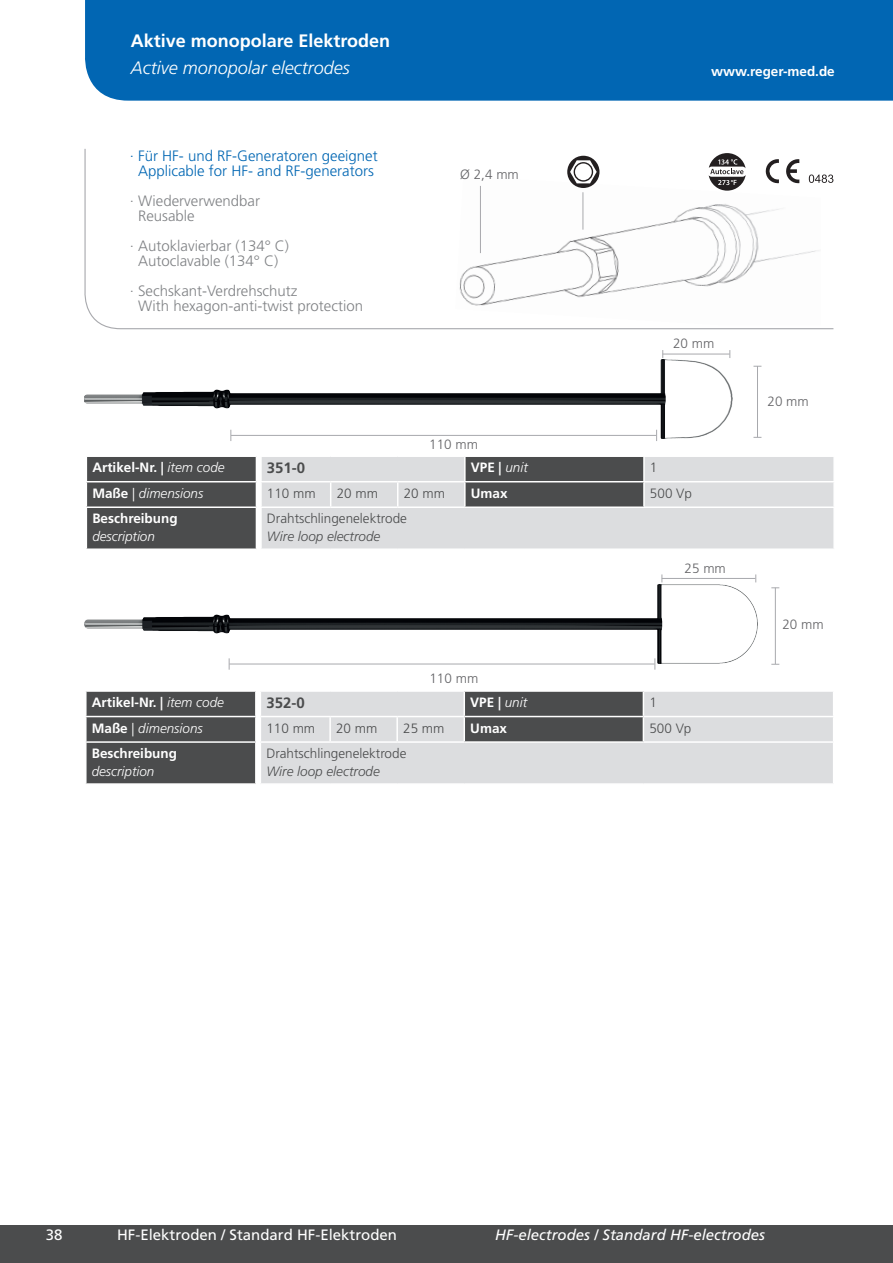
<style>
.page{position:relative;width:893px;height:1263px;background:#fff}
.page>*{position:absolute;margin:0;border:0;box-sizing:border-box;transform-origin:0 0}
.t1{font:700 18px "Frutiger LT Std";color:#fff}
.t2{font:italic 300 18px "Frutiger LT Std";color:#fff}
.t3{font:300 15px/15px "Frutiger LT Std";color:#808285}
.t4{font:300 15px/15px "Frutiger LT Std";color:#0166b3;text-align:center}
.t5{font:15px "Frutiger LT Std";color:#fff}
.t6{font:italic 15px "Frutiger LT Std";color:#fff}
.Artikelnummer{font:700 15px "Frutiger LT Std";color:#4b4c4d}
.Tabelle_E_weiß{font:700 13.5px "Frutiger LT Std";color:#fff}
.Tabelle_text_grau{font:300 13.5px "Frutiger LT Std";color:#4b4c4d}
.Tabelle_E_weiß-2{font:italic 300 13.5px "Frutiger LT Std";letter-spacing:-.005em;color:#fff}
.Tabelle_text_grau-2{font:italic 300 13.5px "Frutiger LT Std";color:#4b4c4d}
.Bemaßung{font:300 13.5px "Frutiger LT Std";color:#636366}
.s1{font-weight:300;font-style:italic}
.s2{font-weight:700;font-style:normal}
.s3{font-style:normal}
</style>
<div class="page">
<div style="left:85px;top:0;width:808px;height:101px;background:#0166b3"></div>
<svg style="left:84px;top:149px;width:750px;height:181px"></svg>
<img style="left:455px;top:178px;width:366px;height:147px">
<svg style="left:709px;top:153px;width:37px;height:38px"></svg>
<svg style="left:809px;top:174px;width:24px;height:9px"></svg>
<svg style="left:765px;top:159px;width:14px;height:25px"></svg>
<svg style="left:785px;top:159px;width:14px;height:25px"></svg>
<svg style="left:567px;top:156px;width:32px;height:32px"></svg>
<svg style="left:570px;top:160px;width:27px;height:23px"></svg>
<hr style="left:583px;top:192px;width:1px;height:38px;background:#a8a9ad">
<hr style="left:480px;top:186px;width:1px;height:67px;background:#a8a9ad">
<div style="left:0;top:1225px;width:893px;height:38px;background:#4b4c4d"></div>
<div style="left:261px;top:692px;width:572px;height:91px;background:#dcdddf"></div>
<hr style="left:463px;top:692px;width:2px;height:24px;background:#fff">
<hr style="left:260px;top:716px;width:70px;height:1px;background:#fff">
<hr style="left:330px;top:716px;width:67px;height:1px;background:#fff">
<hr style="left:329px;top:717px;width:2px;height:24px;background:#fff">
<hr style="left:397px;top:716px;width:67px;height:1px;background:#fff">
<hr style="left:396px;top:717px;width:2px;height:24px;background:#fff">
<hr style="left:463px;top:717px;width:2px;height:24px;background:#fff">
<hr style="left:643px;top:716px;width:191px;height:1px;background:#fff">
<svg style="left:464px;top:691px;width:180px;height:50px;background:#555657"></svg>
<hr style="left:260px;top:741px;width:70px;height:2px;background:#fff">
<hr style="left:330px;top:741px;width:67px;height:2px;background:#fff">
<hr style="left:397px;top:741px;width:67px;height:2px;background:#fff">
<hr style="left:464px;top:741px;width:179px;height:2px;background:#fff">
<hr style="left:643px;top:741px;width:191px;height:2px;background:#fff">
<svg style="left:86px;top:691px;width:170px;height:93px;background:#555656"></svg>
<hr style="left:229px;top:664px;width:426px;height:1px;background:#a8a9ad">
<hr style="left:775px;top:588px;width:1px;height:76px;background:#a8a9ad">
<hr style="left:662px;top:578px;width:93px;height:1px;background:#a8a9ad">
<div style="left:262px;top:457px;width:571px;height:91px;background:#dcdddf"></div>
<div style="left:466px;top:457px;width:177px;height:49px;background:#4b4c4d"></div>
<hr style="left:464px;top:457px;width:2px;height:24px;background:#fff">
<hr style="left:643px;top:457px;width:2px;height:24px;background:#fff">
<hr style="left:261px;top:481px;width:70px;height:1px;background:#fff">
<hr style="left:331px;top:481px;width:67px;height:1px;background:#fff">
<svg style="left:330px;top:482px;width:1px;height:24px"></svg>
<hr style="left:398px;top:481px;width:67px;height:1px;background:#fff">
<svg style="left:397px;top:482px;width:1px;height:24px"></svg>
<hr style="left:465px;top:481px;width:179px;height:1px;background:#fff">
<hr style="left:464px;top:482px;width:2px;height:24px;background:#fff">
<hr style="left:644px;top:481px;width:191px;height:1px;background:#fff">
<hr style="left:643px;top:482px;width:2px;height:24px;background:#fff">
<hr style="left:261px;top:506px;width:70px;height:2px;background:#fff">
<hr style="left:331px;top:506px;width:67px;height:2px;background:#fff">
<hr style="left:398px;top:506px;width:67px;height:2px;background:#fff">
<hr style="left:465px;top:506px;width:179px;height:2px;background:#fff">
<hr style="left:644px;top:506px;width:191px;height:2px;background:#fff">
<svg style="left:86px;top:456px;width:171px;height:93px;background:#565758"></svg>
<hr style="left:757px;top:366px;width:1px;height:71px;background:#a8a9ad">
<hr style="left:663px;top:354px;width:67px;height:1px;background:#a8a9ad">
<img style="left:84px;top:359px;width:649px;height:79px">
<img style="left:85px;top:585px;width:672px;height:78px">
<p class="t1" style="left:131px;top:30px;width:261px">Aktive monopolare Elektroden</p>
<p class="t2" style="left:131px;top:58px;width:221px">Active monopolar electrodes</p>
<p class="Tabelle_E_weiß" style="left:711px;top:63px;width:125px">www.reger-med.de</p>
<p class="t4" style="left:130px;top:148px;width:250px">· Für HF- und RF-Generatoren geeignet<br>Applicable for HF- and RF-generators</p>
<p class="t3" style="left:138px;top:193px;width:124px;text-indent:-8px">· Wiederverwendbar<br>Reusable</p>
<p class="t3" style="left:130px;top:238px;width:161px;text-align:center">· Autoklavierbar (134° C)<br>Autoclavable (134° C)</p>
<p class="t3" style="left:138px;top:283px;width:227px;text-indent:-8px">· Sechskant-Verdrehschutz<br>With hexagon-anti-twist protection</p>
<p class="Bemaßung" style="left:460px;top:167px;width:60px">Ø 2,4 mm</p>
<p class="Bemaßung" style="left:429px;top:437px;width:50px">110 mm</p>
<p class="Bemaßung" style="left:673px;top:336px;width:43px">20 mm</p>
<p class="Tabelle_E_weiß" style="left:92px;top:460px;width:134px">Artikel-Nr. | <span class="s1">item code</span></p>
<p class="Artikelnummer" style="left:267px;top:459px;width:40px">351-0</p>
<p class="Tabelle_E_weiß" style="left:471px;top:460px;width:59px">VPE | <span class="s1">unit</span></p>
<p class="Tabelle_text_grau" style="left:650px;top:460px;width:9px">1</p>
<p class="Tabelle_E_weiß-2" style="left:92px;top:485px;width:113px"><span class="s2">Maße</span> <span class="s3">|</span> dimensions</p>
<p class="Tabelle_text_grau" style="left:267px;top:486px;width:50px">110 mm</p>
<p class="Tabelle_text_grau" style="left:337px;top:486px;width:43px">20 mm</p>
<p class="Tabelle_text_grau" style="left:404px;top:486px;width:43px">20 mm</p>
<p class="Tabelle_E_weiß" style="left:471px;top:485px;width:38px">Umax</p>
<p class="Tabelle_text_grau" style="left:650px;top:486px;width:44px">500 Vp</p>
<p class="Tabelle_E_weiß" style="left:92px;top:511px;width:87px">Beschreibung</p>
<p class="Tabelle_E_weiß-2" style="left:92px;top:529px;width:64px">description</p>
<p class="Tabelle_text_grau" style="left:267px;top:511px;width:142px">Drahtschlingenelektrode</p>
<p class="Tabelle_text_grau-2" style="left:267px;top:529px;width:115px">Wire loop electrode</p>
<p class="Bemaßung" style="left:429px;top:671px;width:50px">110 mm</p>
<p class="Bemaßung" style="left:685px;top:560px;width:43px">25 mm</p>
<p class="Tabelle_E_weiß" style="left:92px;top:694px;width:134px">Artikel-Nr. | <span class="s1">item code</span></p>
<p class="Artikelnummer" style="left:266px;top:694px;width:40px">352-0</p>
<p class="Tabelle_E_weiß" style="left:470px;top:694px;width:59px">VPE | <span class="s1">unit</span></p>
<p class="Tabelle_text_grau" style="left:649px;top:695px;width:9px">1</p>
<p class="Tabelle_E_weiß-2" style="left:92px;top:720px;width:113px"><span class="s2">Maße</span> <span class="s3">|</span> dimensions</p>
<p class="Tabelle_text_grau" style="left:266px;top:720px;width:50px">110 mm</p>
<p class="Tabelle_text_grau" style="left:336px;top:720px;width:43px">20 mm</p>
<p class="Tabelle_text_grau" style="left:403px;top:720px;width:43px">25 mm</p>
<p class="Tabelle_E_weiß" style="left:470px;top:720px;width:38px">Umax</p>
<p class="Tabelle_text_grau" style="left:649px;top:720px;width:44px">500 Vp</p>
<p class="Tabelle_E_weiß" style="left:92px;top:745px;width:87px">Beschreibung</p>
<p class="Tabelle_E_weiß-2" style="left:92px;top:764px;width:64px">description</p>
<p class="Tabelle_text_grau" style="left:266px;top:746px;width:142px">Drahtschlingenelektrode</p>
<p class="Tabelle_text_grau-2" style="left:266px;top:764px;width:115px">Wire loop electrode</p>
<p class="Bemaßung" style="left:767px;top:394px;width:43px">20 mm</p>
<p class="Bemaßung" style="left:782px;top:616px;width:43px">20 mm</p>
<p class="t5" style="left:46px;top:1226px;width:18px">38</p>
<p class="t5" style="left:117px;top:1226px;width:282px">HF-Elektroden / Standard HF-Elektroden</p>
<p class="t6" style="left:495px;top:1226px;width:272px">HF-electrodes / Standard HF-electrodes</p>
</div>
